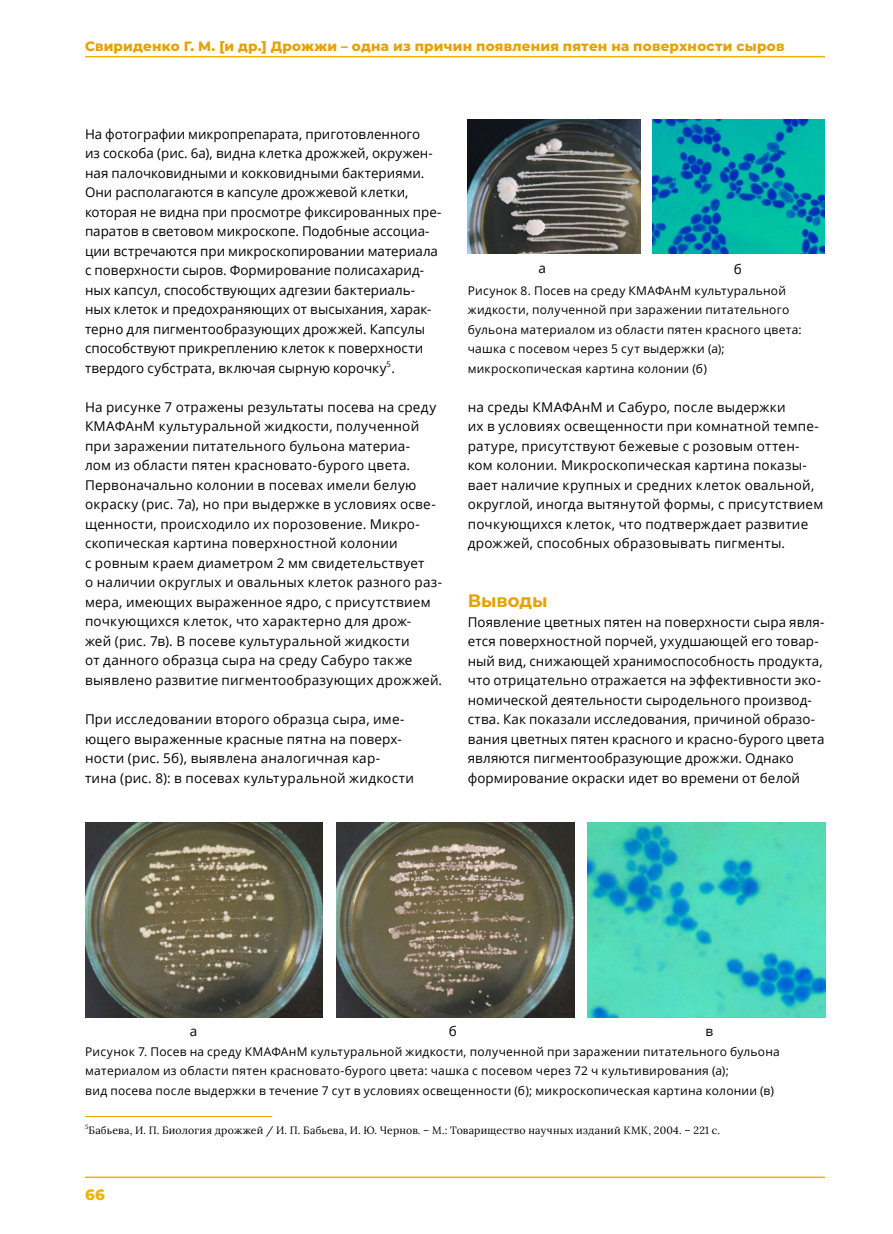
<style>
.page{position:relative;width:893px;height:1234px;background:#fff}
.page>*{position:absolute;margin:0;border:0;box-sizing:border-box;transform-origin:0 0}
.t1{font:700 18px "Montserrat";letter-spacing:.005em;color:#e6a200}
.t2{font:800 15px "Montserrat";color:#f0b400}
.t3{font:13.5px/19.5px "Open Sans";letter-spacing:.015em;color:#000}
.t4{font:800 13.5px "Montserrat";letter-spacing:.02em;color:#e6a200}
.t5{font:12px/19.5px "Open Sans";letter-spacing:.02em;color:#000}
.t6{font:10.5px "Lora";letter-spacing:.025em;color:#000}
.t7{font:6.15px "Lora";color:#000}
</style>
<div class="page">
<hr style="left:85px;top:1176px;width:740px;height:1px;background:#f0b400">
<hr style="left:85px;top:56px;width:740px;height:1px;background:#f0b400">
<hr style="left:85px;top:1115px;width:187px;height:1px;background:#e6a200">
<img style="left:85px;top:822px;width:238px;height:195px">
<img style="left:587px;top:822px;width:238px;height:195px">
<img style="left:336px;top:822px;width:238px;height:195px">
<img style="left:468px;top:119px;width:172px;height:134px">
<img style="left:653px;top:119px;width:172px;height:134px">
<p class="t4" style="left:85px;top:37px;width:701px">Свириденко Г. М. [и др.] Дрожжи – одна из причин появления пятен на поверхности сыров</p>
<p class="t3" style="left:85px;top:124px;width:358px">На фотографии микропрепарата, приготовленного<br>из соскоба (рис. 6а), видна клетка дрожжей, окружен&shy;ная палочковидными и кокковидными бактериями.<br>Они располагаются в капсуле дрожжевой клетки, которая не видна при просмотре фиксированных пре&shy;паратов в световом микроскопе. Подобные ассоциа&shy;ции встречаются при микроскопировании материала с поверхности сыров. Формирование полисахарид&shy;ных капсул, способствующих адгезии бактериаль&shy;ных клеток и предохраняющих от высыхания, харак&shy;терно для пигментообразующих дрожжей. Капсулы способствуют прикреплению клеток к поверхности твердого субстрата, включая сырную корочку<sup>5</sup>.</p>
<p class="t3" style="left:85px;top:397px;width:359px">На рисунке 7 отражены результаты посева на среду КМАФАнМ культуральной жидкости, полученной при заражении питательного бульона материа-<br>лом из области пятен красновато-бурого цвета.<br>Первоначально колонии в посевах имели белую окраску (рис. 7а), но при выдержке в условиях осве&shy;щенности, происходило их порозовение. Микро&shy;скопическая картина поверхностной колонии<br>с ровным краем диаметром 2 мм свидетельствует<br>о наличии округлых и овальных клеток разного раз&shy;мера, имеющих выраженное ядро, с присутствием почкующихся клеток, что характерно для дрож-<br>жей (рис. 7в). В посеве культуральной жидкости<br>от данного образца сыра на среду Сабуро также выявлено развитие пигментообразующих дрожжей.</p>
<p class="t3" style="left:85px;top:708px;width:330px">При исследовании второго образца сыра, име&shy;ющего выраженные красные пятна на поверх&shy;ности (рис. 5б), выявлена аналогичная кар&shy;тина (рис. 8): в посевах культуральной жидкости</p>
<p class="t3" style="left:538px;top:258px;width:9px">а</p>
<p class="t3" style="left:734px;top:259px;width:10px">б</p>
<p class="t5" style="left:468px;top:280px;width:335px">Рисунок 8. Посев на среду КМАФАнМ культуральной жидкости, полученной при заражении питательного бульона материалом из области пятен красного цвета: чашка с посевом через 5 сут выдержки (а); микроскопическая картина колонии (б)</p>
<p class="t3" style="left:468px;top:396px;width:357px">на среды КМАФАнМ и Сабуро, после выдержки<br>их в условиях освещенности при комнатной темпе&shy;ратуре, присутствуют бежевые с розовым оттен&shy;ком колонии. Микроскопическая картина показы&shy;вает наличие крупных и средних клеток овальной, округлой, иногда вытянутой формы, с присутствием почкующихся клеток, что подтверждает развитие дрожжей, способных образовывать пигменты.</p>
<h1 class="t1" style="left:468px;top:587px;width:81px">Выводы</h1>
<p class="t3" style="left:468px;top:611px;width:358px">Появление цветных пятен на поверхности сыра явля&shy;ется поверхностной порчей, ухудшающей его товар&shy;ный вид, снижающей хранимоспособность продукта, что отрицательно отражается на эффективности эко&shy;номической деятельности сыродельного производ&shy;ства. Как показали исследования, причиной образо&shy;вания цветных пятен красного и красно-бурого цвета являются пигментообразующие дрожжи. Однако формирование окраски идет во времени от белой</p>
<p class="t3" style="left:190px;top:1020px;width:9px">а</p>
<p class="t3" style="left:449px;top:1020px;width:10px">б</p>
<p class="t3" style="left:706px;top:1020px;width:9px">в</p>
<p class="t5" style="left:85px;top:1041px;width:696px">Рисунок 7. Посев на среду КМАФАнМ культуральной жидкости, полученной при заражении питательного бульона материалом из области пятен красновато-бурого цвета: чашка с посевом через 72 ч культивирования (а);<br>вид посева после выдержки в течение 7 сут в условиях освещенности (б); микроскопическая картина колонии (в)</p>
<p class="t7" style="left:85px;top:1121px;width:5px">5</p>
<p class="t6" style="left:89px;top:1121px;width:633px">Бабьева, И. П. Биология дрожжей / И. П. Бабьева, И. Ю. Чернов. – М.: Товарищество научных изданий КМК, 2004. – 221 с.</p>
<p class="t2" style="left:85px;top:1183px;width:21px">66</p>
</div>
